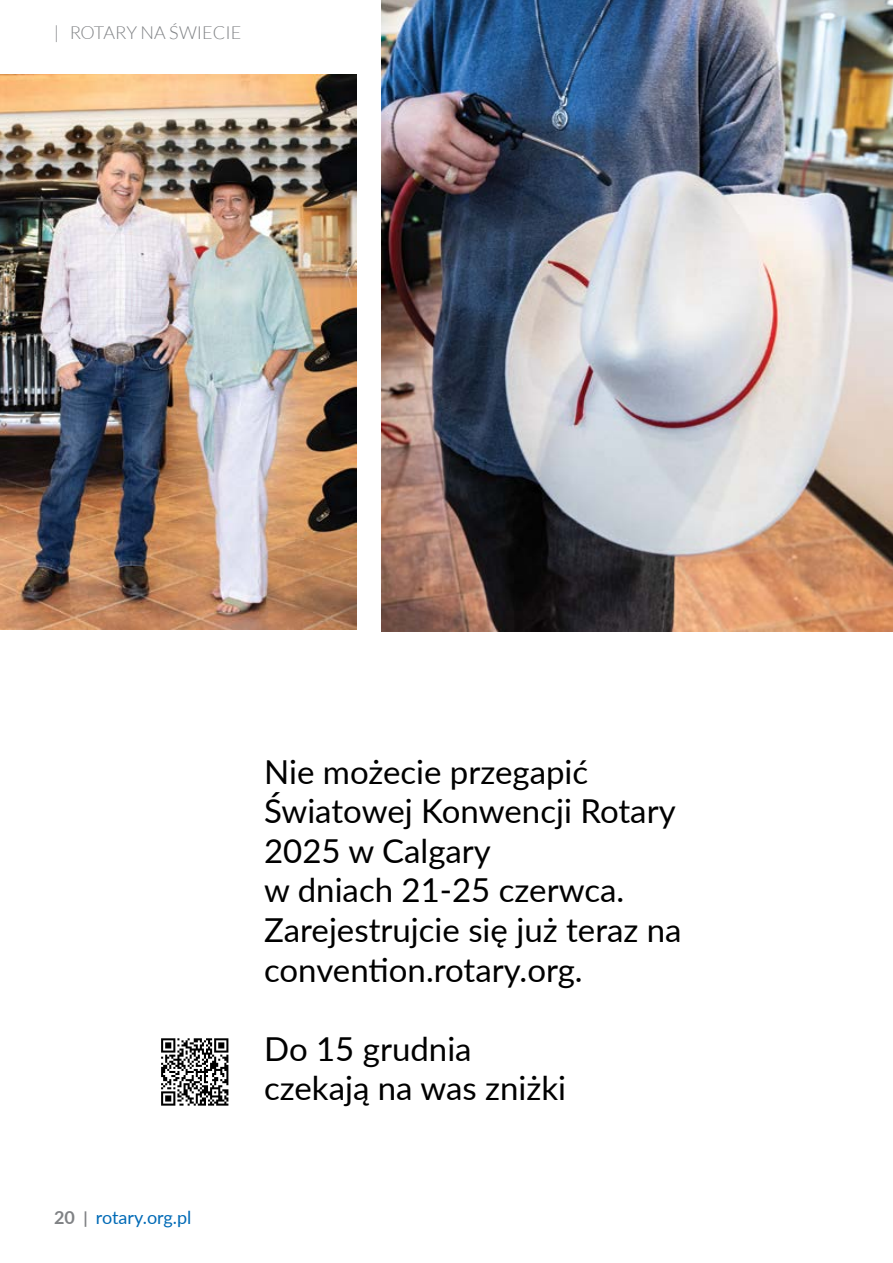
<style>
.page{position:relative;width:893px;height:1263px;background:#fff}
.page>*{position:absolute;margin:0;border:0;box-sizing:border-box;transform-origin:0 0}
.t1{font:33px/39.6px "Lato";color:#000}
.t2{font:18px "Lato";color:#006ab6}
.t3{font:300 18px "Lato";color:#808285}
.s1{font-weight:700;color:#808285}
.s2{font-weight:700;font-size:16.5px;color:#808285}
</style>
<div class="page">
<img style="left:381px;top:0;width:512px;height:631px">
<img style="left:0;top:75px;width:356px;height:555px">
<svg style="left:161px;top:1038px;width:67px;height:68px"></svg>
<p class="t3" style="left:54px;top:23px;width:189px">| ROTARY NA ŚWIECIE</p>
<p class="t2" style="left:54px;top:1205px;width:139px"><span class="s1">20</span> <span class="s2">|</span> rotary.org.pl</p>
<p class="t1" style="left:264px;top:750px;width:419px">Nie możecie przegapić<br>Światowej Konwencji Rotary<br>2025 w Calgary<br>w dniach 21-25 czerwca.<br>Zarejestrujcie się już teraz na convention.rotary.org.</p>
<p class="t1" style="left:264px;top:1028px;width:304px">Do 15 grudnia czekają na was zniżki</p>
</div>
